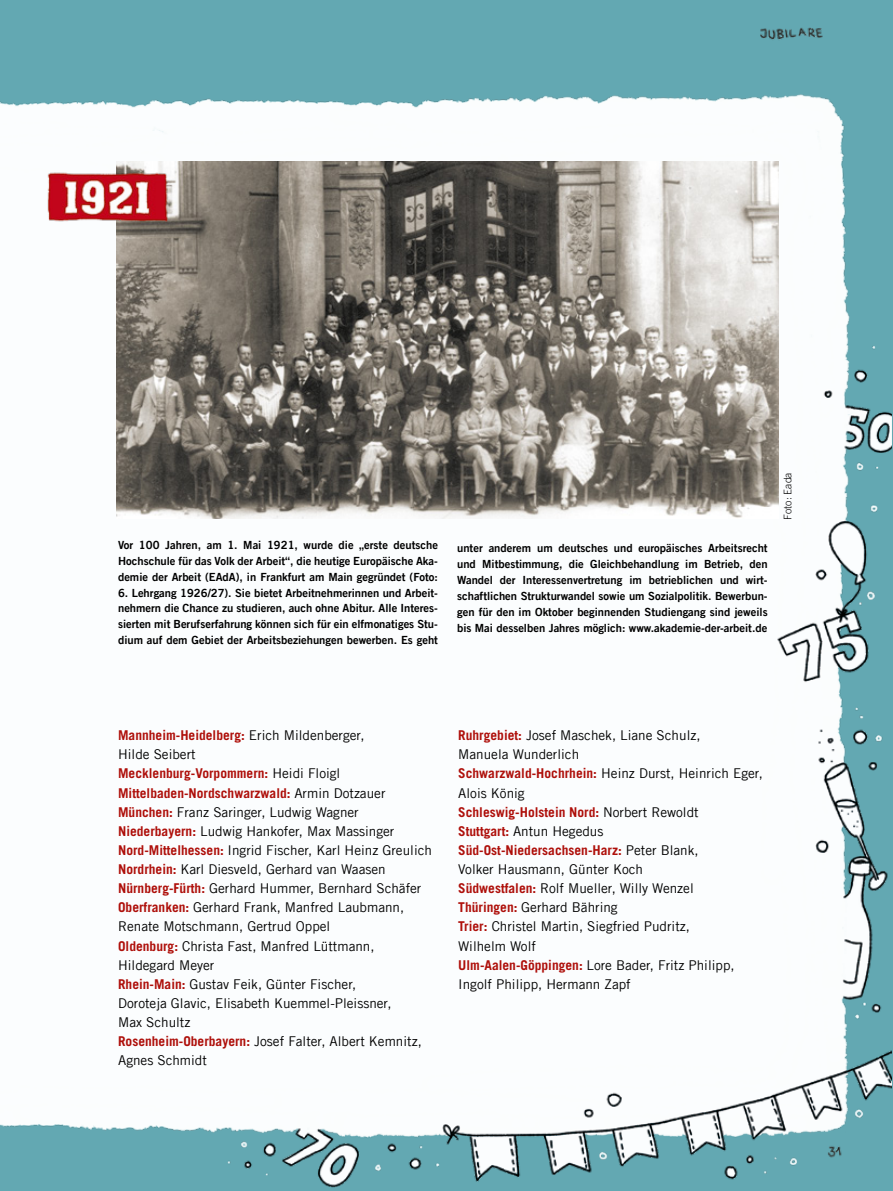
<style>
.page{position:relative;width:893px;height:1191px;background:#fff}
.page>*{position:absolute;margin:0;border:0;box-sizing:border-box;transform-origin:0 0}
.t1{font:13.5px/19.2px "Trade Gothic LT Com";color:#000}
.t2{font:11.25px/15.9px "Trade Gothic LT Com Bd 2";color:#000;text-align:justify}
.t3{font:300 10.5px "Trade Gothic LT Com";color:#000}
.s1{font-weight:700;color:#ae0f0a}
</style>
<div class="page">
<img style="left:0;top:0;width:891px;height:1189px">
<img style="left:117px;top:162px;width:661px;height:356px">
<img style="left:37px;top:166px;width:138px;height:63px">
<p class="t2" style="left:118px;top:536px;width:321px">Vor 100 Jahren, am 1. Mai 1921, wurde die „erste deutsche Hochschule für das Volk der Arbeit“, die heutige Europäische Aka&shy;demie der Arbeit (EAdA), in Frankfurt am Main gegründet (Foto:</p>
<p class="t2" style="left:118px;top:584px;width:321px">6. Lehrgang 1926/27). Sie bietet Arbeitnehmerinnen und Arbeit&shy;nehmern die Chance zu studieren, auch ohne Abitur. Alle Interes&shy;sierten mit Berufserfahrung können sich für ein elfmonatiges Stu&shy;dium auf dem Gebiet der Arbeitsbeziehungen bewerben. Es geht</p>
<p class="t2" style="left:457px;top:540px;width:312px">unter anderem um deutsches und europäisches Arbeitsrecht und Mitbestimmung, die Gleichbehandlung im Betrieb, den Wandel der Interessenvertretung im betrieblichen und wirt&shy;schaftlichen Strukturwandel sowie um Sozialpolitik. Bewerbun&shy;gen für den im Oktober beginnenden Studiengang sind jeweils bis Mai desselben Jahres möglich: www.akademie-der-arbeit.de</p>
<p class="t3" style="left:781px;top:519px;width:49px;rotate:-90deg">Foto: Eada</p>
<p class="t1" style="left:118px;top:725px;width:315px"><span class="s1">Mannheim-Heidelberg:</span> Erich Mildenberger,<br>Hilde Seibert<br><span class="s1">Mecklenburg-Vorpommern:</span> Heidi Floigl <span class="s1">Mittelbaden-Nordschwarzwald:</span> Armin Dotzauer <span class="s1">München:</span> Franz Saringer, Ludwig Wagner <span class="s1">Niederbayern:</span> Ludwig Hankofer, Max Massinger <span class="s1">Nord-Mittelhessen:</span> Ingrid Fischer, Karl Heinz Greulich <span class="s1">Nordrhein:</span> Karl Diesveld, Gerhard van Waasen <span class="s1">Nürnberg-Fürth:</span> Gerhard Hummer, Bernhard Schäfer <span class="s1">Oberfranken:</span> Gerhard Frank, Manfred Laubmann, Renate Motschmann, Gertrud Oppel<br><span class="s1">Oldenburg:</span> Christa Fast, Manfred Lüttmann, Hildegard Meyer<br><span class="s1">Rhein-Main:</span> Gustav Feik, Günter Fischer,<br>Doroteja Glavic, Elisabeth Kuemmel-Pleissner,<br>Max Schultz<br><span class="s1">Rosenheim-Oberbayern:</span> Josef Falter, Albert Kemnitz, Agnes Schmidt</p>
<p class="t1" style="left:458px;top:725px;width:306px"><span class="s1">Ruhrgebiet:</span> Josef Maschek, Liane Schulz,<br>Manuela Wunderlich<br><span class="s1">Schwarzwald-Hochrhein:</span> Heinz Durst, Heinrich Eger, Alois König<br><span class="s1">Schleswig-Holstein Nord:</span> Norbert Rewoldt<br><span class="s1">Stuttgart:</span> Antun Hegedus <span class="s1">Süd-Ost-Niedersachsen-Harz:</span> Peter Blank,<br>Volker Hausmann, Günter Koch<br><span class="s1">Südwestfalen:</span> Rolf Mueller, Willy Wenzel<br><span class="s1">Thüringen:</span> Gerhard Bähring<br><span class="s1">Trier:</span> Christel Martin, Siegfried Pudritz,<br>Wilhelm Wolf<br><span class="s1">Ulm-Aalen-Göppingen:</span> Lore Bader, Fritz Philipp, Ingolf Philipp, Hermann Zapf</p>
</div>
